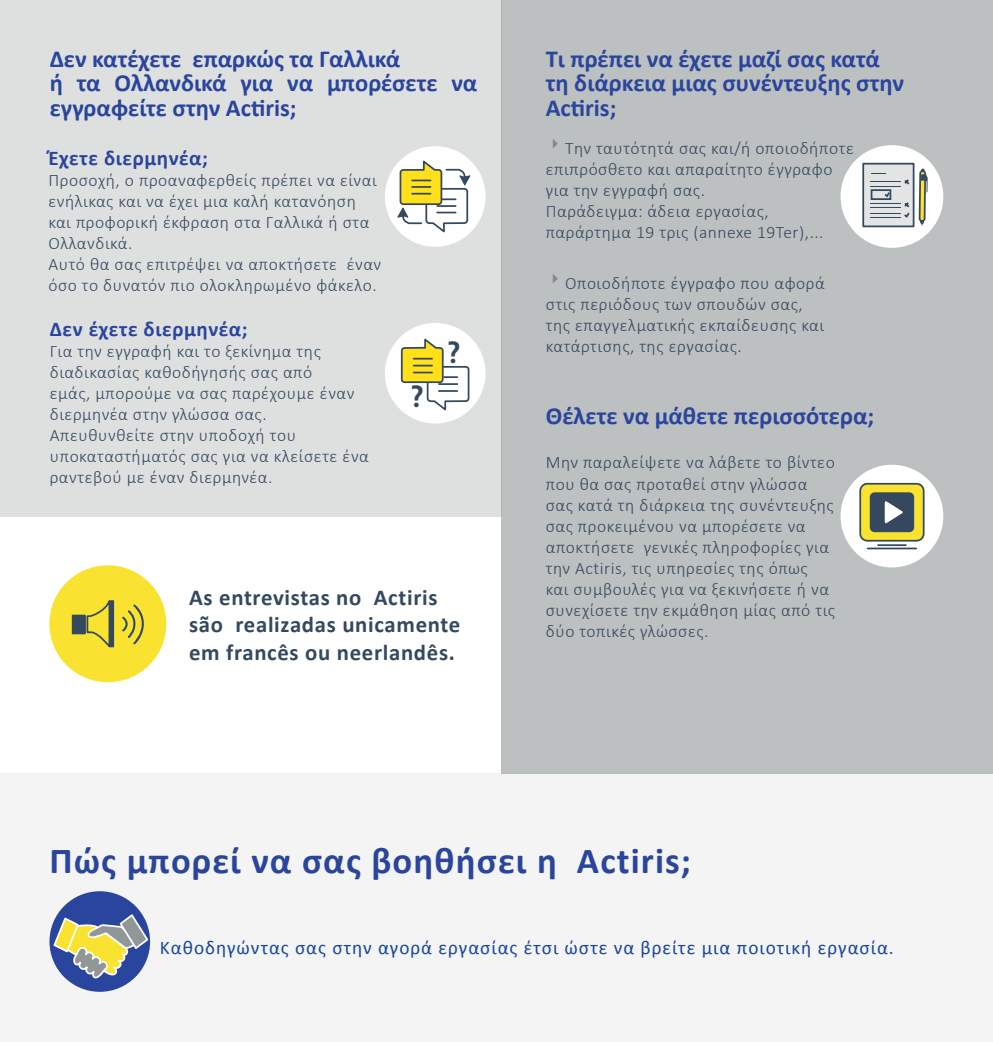
<style>
.page{position:relative;width:993px;height:1042px;background:#fff}
.page>*{position:absolute;margin:0;border:0;box-sizing:border-box;transform-origin:0 0}
.t1{font:700 36.75px "Calibri";letter-spacing:.03em;color:#2a459d}
.t2{font:700 condensed 28.7px "Bernina Sans";color:#34495e}
.t3{font:700 24.5px/24.5px "Calibri";color:#2a459d}
.t4{font:700 22.75px "Calibri";letter-spacing:.03em;color:#34495e}
.t5{font:700 21px "Calibri";letter-spacing:.03em;color:#2a459d}
.t6{font:19.25px "Calibri";letter-spacing:.05em;color:#18469d}
.t7{font:300 17.5px/21px "Calibri";letter-spacing:.03em;color:#34495e}
</style>
<div class="page">
<div style="left:0;top:773px;width:992px;height:269px;background:#f4f4f4"></div>
<div style="left:501px;top:0;width:491px;height:773px;background:#bdc0c0"></div>
<div style="left:49px;top:565px;width:117px;height:117px;background:#fae231;border-radius:50%"></div>
<div style="left:0;top:0;width:501px;height:516px;background:#dee0e0"></div>
<div style="left:385px;top:323px;width:100px;height:100px;background:#fff;border-radius:50%"></div>
<svg style="left:86px;top:600px;width:26px;height:48px"></svg>
<hr style="left:110px;top:600px;width:4px;height:47px;background:#34495e">
<div style="left:72px;top:615px;width:14px;height:19px;background:#34495e;border:2px solid #34495e"></div>
<svg style="left:122px;top:604px;width:22px;height:40px"></svg>
<div style="left:49px;top:891px;width:101px;height:101px;background:#2a459d;border-radius:50%"></div>
<div style="left:385px;top:146px;width:100px;height:101px;background:#fff;border-radius:50%"></div>
<svg style="left:397px;top:158px;width:73px;height:77px"></svg>
<svg style="left:52px;top:913px;width:98px;height:67px"></svg>
<div style="left:426px;top:366px;width:43px;height:36px;border:2px solid #34495e;border-radius:3px"></div>
<svg style="left:432px;top:399px;width:15px;height:12px"></svg>
<div style="left:401px;top:348px;width:41px;height:34px;background:#ffe01a;border-radius:3px"></div>
<svg style="left:438px;top:376px;width:19px;height:16px"></svg>
<div style="left:401px;top:347px;width:42px;height:36px;border:2px solid #34495e;border-radius:3px"></div>
<svg style="left:423px;top:338px;width:15px;height:12px"></svg>
<svg style="left:413px;top:358px;width:19px;height:1px"></svg>
<svg style="left:413px;top:365px;width:19px;height:1px"></svg>
<svg style="left:413px;top:372px;width:19px;height:1px"></svg>
<div style="left:840px;top:145px;width:103px;height:103px;background:#fff;border-radius:50%"></div>
<div style="left:862px;top:163px;width:52px;height:64px;background:#e3e4e4;border:2px solid #34495e"></div>
<svg style="left:870px;top:173px;width:40px;height:45px"></svg>
<svg style="left:917px;top:152px;width:10px;height:321px"></svg>
<div style="left:840px;top:465px;width:103px;height:102px;background:#fff;border-radius:50%"></div>
<div style="left:860px;top:484px;width:63px;height:57px;background:#fae231;border-radius:7px"></div>
<div style="left:859px;top:483px;width:65px;height:58px;border:2px solid #34495e;border-radius:7px"></div>
<div style="left:869px;top:492px;width:44px;height:40px;background:#34495e;border-radius:5px"></div>
<hr style="left:877px;top:544px;width:28px;height:2px;background:#34495e">
<hr style="left:867px;top:547px;width:48px;height:2px;background:#34495e">
<svg style="left:884px;top:501px;width:19px;height:23px"></svg>
<p class="t3" style="left:50px;top:46px;width:352px">Δεν κατέχετε επαρκώς τα Γαλλικά</p>
<p class="t3" style="left:50px;top:71px;width:429px">ή τα Ολλανδικά για να μπορέσετε να εγγραφείτε στην Actiris;</p>
<p class="t5" style="left:48px;top:145px;width:161px">Έχετε διερμηνέα;</p>
<p class="t7" style="left:48px;top:169px;width:330px">Προσοχή, ο προαναφερθείς πρέπει να είναι ενήλικας και να έχει μια καλή κατανόηση και προφορική έκφραση στα Γαλλικά ή στα<br>Ολλανδικά.</p>
<p class="t7" style="left:48px;top:253px;width:334px">Αυτό θα σας επιτρέψει να αποκτήσετε έναν όσο το δυνατόν πιο ολοκληρωμένο φάκελο.</p>
<p class="t5" style="left:50px;top:316px;width:199px">Δεν έχετε διερμηνέα;</p>
<p class="t7" style="left:50px;top:340px;width:306px">Για την εγγραφή και το ξεκίνημα της διαδικασίας καθοδήγησής σας από εμάς, μπορούμε να σας παρέχουμε έναν διερμηνέα στην γλώσσα σας.</p>
<p class="t7" style="left:50px;top:424px;width:320px">Απευθυνθείτε στην υποδοχή του υποκαταστήματός σας για να κλείσετε ένα ραντεβού με έναν διερμηνέα.</p>
<p class="t2" style="left:447px;top:335px;width:14px">?</p>
<p class="t2" style="left:411px;top:379px;width:14px">?</p>
<p class="t4" style="left:189px;top:583px;width:250px">As entrevistas no Actiris</p>
<p class="t4" style="left:189px;top:610px;width:272px">são realizadas unicamente</p>
<p class="t4" style="left:189px;top:637px;width:267px">em francês ou neerlandês.</p>
<p class="t3" style="left:545px;top:46px;width:335px">Τι πρέπει να έχετε μαζί σας κατά</p>
<p class="t3" style="left:545px;top:71px;width:359px">τη διάρκεια μιας συνέντευξης στην</p>
<p class="t3" style="left:545px;top:95px;width:72px">Actiris;</p>
<p class="t7" style="left:545px;top:137px;width:309px;text-indent:19px">Την ταυτότητά σας και/ή οποιοδήποτε επιπρόσθετο και απαραίτητο έγγραφο για την εγγραφή σας.</p>
<p class="t7" style="left:545px;top:200px;width:224px">Παράδειγμα: άδεια εργασίας,</p>
<p class="t7" style="left:545px;top:221px;width:279px">παράρτημα 19 τρις (annexe 19Ter),...</p>
<p class="t7" style="left:545px;top:272px;width:280px;text-indent:19px">Οποιοδήποτε έγγραφο που αφορά στις περιόδους των σπουδών σας, της επαγγελματικής εκπαίδευσης και κατάρτισης, της εργασίας.</p>
<p class="t3" style="left:545px;top:404px;width:330px">Θέλετε να μάθετε περισσότερα;</p>
<p class="t7" style="left:545px;top:451px;width:291px">Μην παραλείψετε να λάβετε το βίντεο που θα σας προταθεί στην γλώσσα σας κατά τη διάρκεια της συνέντευξης σας προκειμένου να μπορέσετε να αποκτήσετε γενικές πληροφορίες για την Actiris, τις υπηρεσίες της όπως<br>και συμβουλές για να ξεκινήσετε ή να συνεχίσετε την εκμάθηση μίας από τις δύο τοπικές γλώσσες.</p>
<p class="t1" style="left:49px;top:837px;width:643px">Πώς μπορεί να σας βοηθήσει η Actiris;</p>
<p class="t6" style="left:160px;top:935px;width:735px">Καθοδηγώντας σας στην αγορά εργασίας έτσι ώστε να βρείτε μια ποιοτική εργασία.</p>
</div>
